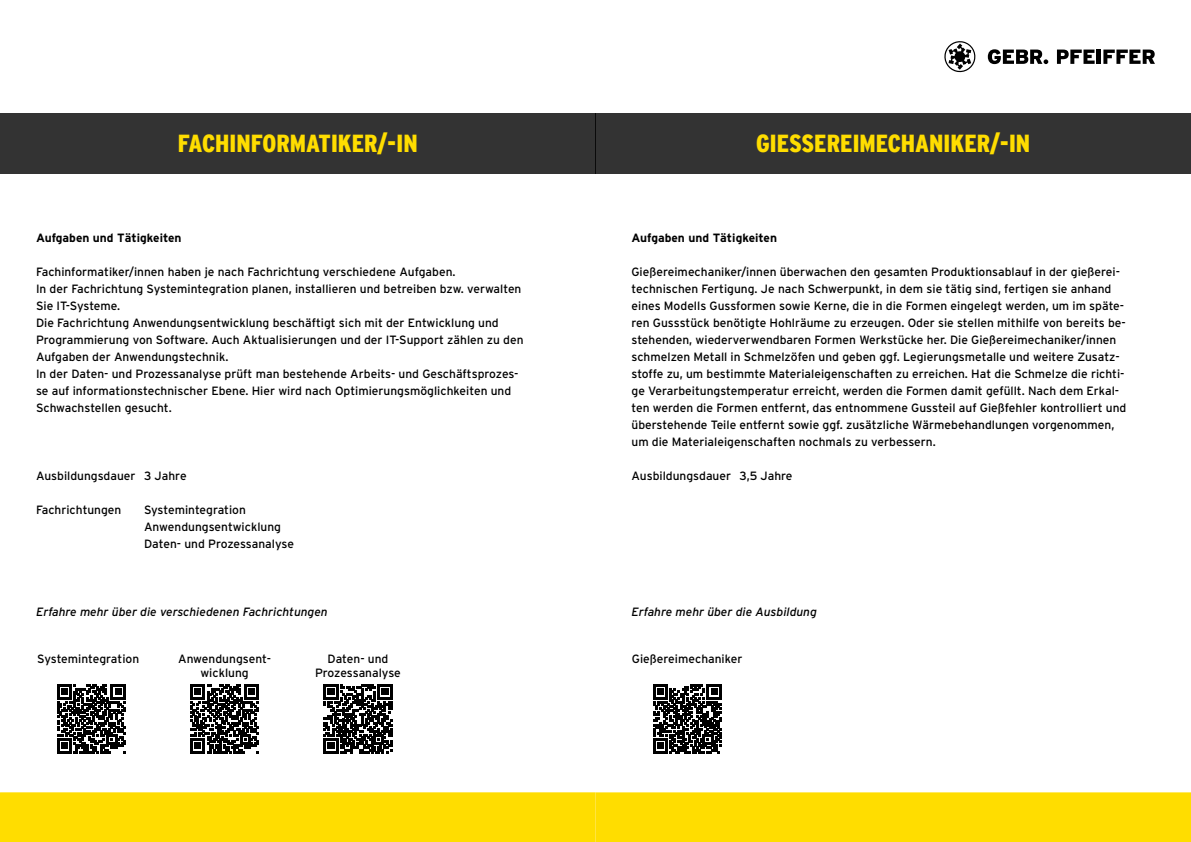
<style>
.page{position:relative;width:1191px;height:842px;background:#fff}
.page>*{position:absolute;margin:0;border:0;box-sizing:border-box;transform-origin:0 0}
.t1{font:900 condensed 24.7px "Interstate";color:#fd0}
.t2{font:12px/17px "Interstate";color:#000}
.t3{font:italic 12px "Interstate";color:#000}
.t4{font:700 12px "Interstate";color:#000}
</style>
<div class="page">
<svg style="left:987px;top:49px;width:61px;height:15px"></svg>
<svg style="left:1057px;top:50px;width:37px;height:14px"></svg>
<hr style="left:1096px;top:50px;width:4px;height:14px;background:#000">
<svg style="left:1103px;top:50px;width:52px;height:14px"></svg>
<svg style="left:944px;top:41px;width:32px;height:32px"></svg>
<div style="left:0;top:792px;width:595px;height:50px;background:#fd0;border:1px solid #fd0"></div>
<div style="left:0;top:113px;width:595px;height:61px;background:#333"></div>
<div style="left:595px;top:113px;width:596px;height:61px;background:#333"></div>
<div style="left:596px;top:793px;width:594px;height:48px;background:#fd0"></div>
<div style="left:595px;top:792px;width:596px;height:50px;border:1px solid #fd0"></div>
<svg style="left:190px;top:685px;width:69px;height:68px"></svg>
<svg style="left:324px;top:685px;width:68px;height:68px"></svg>
<svg style="left:57px;top:685px;width:68px;height:68px"></svg>
<svg style="left:653px;top:685px;width:68px;height:68px"></svg>
<h1 class="t1" style="left:178px;top:129px;width:241px">FACHINFORMATIKER/-IN</h1>
<h1 class="t1" style="left:756px;top:129px;width:276px">GIESSEREIMECHANIKER/-IN</h1>
<p class="t4" style="left:36px;top:231px;width:147px">Aufgaben und Tätigkeiten</p>
<p class="t2" style="left:36px;top:264px;width:489px">Fachinformatiker/innen haben je nach Fachrichtung verschiedene Aufgaben.<br>In der Fachrichtung Systemintegration planen, installieren und betreiben bzw. verwalten Sie IT-Systeme.<br>Die Fachrichtung Anwendungsentwicklung beschäftigt sich mit der Entwicklung und Programmierung von Software. Auch Aktualisierungen und der IT-Support zählen zu den Aufgaben der Anwendungstechnik.<br>In der Daten- und Prozessanalyse prüft man bestehende Arbeits- und Geschäftsprozes&shy;se auf informationstechnischer Ebene. Hier wird nach Optimierungsmöglichkeiten und Schwachstellen gesucht.</p>
<p class="t2" style="left:36px;top:468px;width:152px">Ausbildungsdauer 3 Jahre</p>
<p class="t2" style="left:36px;top:502px;width:87px">Fachrichtungen</p>
<p class="t2" style="left:144px;top:502px;width:151px">Systemintegration<br>Anwendungsentwicklung<br>Daten- und Prozessanalyse</p>
<p class="t3" style="left:36px;top:605px;width:293px">Erfahre mehr über die verschiedenen Fachrichtungen</p>
<p class="t2" style="left:37px;top:650px;width:103px">Systemintegration</p>
<p class="t2" style="left:178px;top:651px;width:94px;line-height:14.4px;text-align:center">Anwendungsent&shy;wicklung</p>
<p class="t2" style="left:315px;top:651px;width:87px;line-height:14px;text-align:center">Daten- und<br>Prozessanalyse</p>
<p class="t4" style="left:631px;top:231px;width:147px">Aufgaben und Tätigkeiten</p>
<p class="t2" style="left:631px;top:264px;width:496px">Gießereimechaniker/innen überwachen den gesamten Produktionsablauf in der gießerei&shy;technischen Fertigung. Je nach Schwerpunkt, in dem sie tätig sind, fertigen sie anhand eines Modells Gussformen sowie Kerne, die in die Formen eingelegt werden, um im späte&shy;ren Gussstück benötigte Hohlräume zu erzeugen. Oder sie stellen mithilfe von bereits be&shy;stehenden, wiederverwendbaren Formen Werkstücke her. Die Gießereimechaniker/innen schmelzen Metall in Schmelzöfen und geben ggf. Legierungsmetalle und weitere Zusatz&shy;stoffe zu, um bestimmte Materialeigenschaften zu erreichen. Hat die Schmelze die richti&shy;ge Verarbeitungstemperatur erreicht, werden die Formen damit gefüllt. Nach dem Erkal&shy;ten werden die Formen entfernt, das entnommene Gussteil auf Gießfehler kontrolliert und überstehende Teile entfernt sowie ggf. zusätzliche Wärmebehandlungen vorgenommen, um die Materialeigenschaften nochmals zu verbessern.</p>
<p class="t2" style="left:631px;top:468px;width:163px">Ausbildungsdauer 3,5 Jahre</p>
<p class="t3" style="left:631px;top:605px;width:187px">Erfahre mehr über die Ausbildung</p>
<p class="t2" style="left:632px;top:650px;width:112px">Gießereimechaniker</p>
</div>
